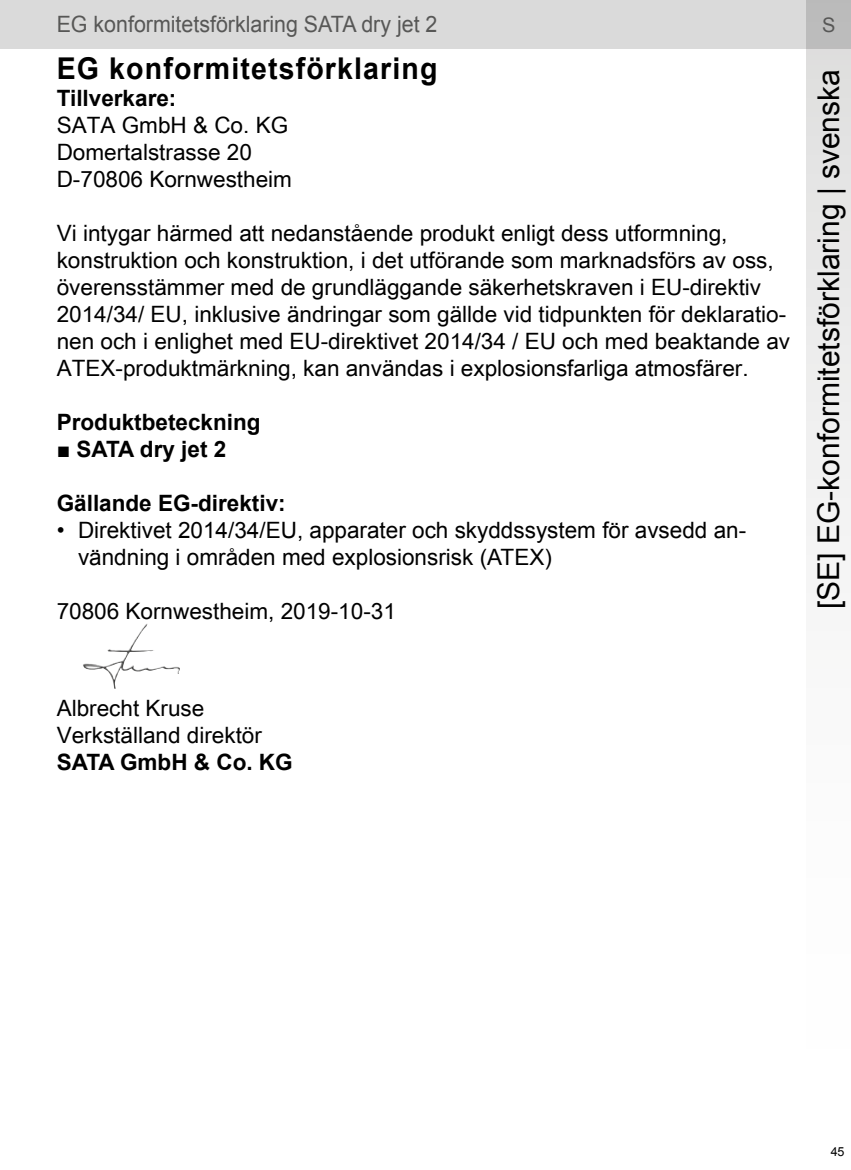
<style>
.page{position:relative;width:851px;height:1170px;background:#fff}
.page>*{position:absolute;margin:0;border:0;box-sizing:border-box;transform-origin:0 0}
.t1{font:30px "Arial";color:#000}
.t2{font:700 30px "Arial";letter-spacing:.04em;color:#000;scale:.95 1}
.t3{font:22.5px/27px "Arial Unicode MS";color:#000}
.t4{font:22.5px/27px "Arial";color:#000}
.t5{font:700 22.5px "Arial";color:#000}
.t6{font:22.5px "Arial";color:#575756;scale:.95 1}
.t7{font:20px "Arial";color:#575756}
.t8{font:12.5px "Arial";color:#000}
</style>
<div class="page">
<div style="left:0;top:0;width:850px;height:49px;background:#dadada"></div>
<svg style="left:806px;top:0;width:44px;height:555px"></svg>
<img style="left:83px;top:624px;width:97px;height:65px">
<p class="t6" style="left:57px;top:10px;width:402px">EG konformitetsförklaring SATA dry jet 2</p>
<p class="t7" style="left:822px;top:11px;width:15px">S</p>
<h1 class="t2" style="left:57px;top:48px;width:402px">EG konformitetsförklaring</h1>
<p class="t5" style="left:57px;top:83px;width:121px">Tillverkare:</p>
<p class="t3" style="left:57px;top:111px;width:237px">SATA GmbH &amp; Co. KG<br>Domertalstrasse 20<br>D-70806 Kornwestheim</p>
<p class="t3" style="left:57px;top:219px;width:734px">Vi intygar härmed att nedanstående produkt enligt dess utformning, konstruktion och konstruktion, i det utförande som marknadsförs av oss, överensstämmer med de grundläggande säkerhetskraven i EU-direktiv 2014/34/ EU, inklusive ändringar som gällde vid tidpunkten för deklaratio&shy;nen och i enlighet med EU-direktivet 2014/34 / EU och med beaktande av ATEX-produktmärkning, kan användas i explosionsfarliga atmosfärer.</p>
<p class="t5" style="left:57px;top:407px;width:205px">Produktbeteckning</p>
<p class="t5" style="left:57px;top:434px;width:171px">■ SATA dry jet 2</p>
<p class="t5" style="left:57px;top:488px;width:230px">Gällande EG-direktiv:</p>
<p class="t4" style="left:78px;top:516px;width:669px;text-indent:-21px">• Direktivet 2014/34/EU, apparater och skyddssystem för avsedd an&shy;vändning i områden med explosionsrisk (ATEX)</p>
<p class="t3" style="left:57px;top:597px;width:340px">70806 Kornwestheim, 2019-10-31</p>
<h1 class="t1" style="left:808px;top:609px;width:541px;rotate:-90deg">[SE] EG-konformitetsförklaring | svenska</h1>
<p class="t3" style="left:57px;top:694px;width:207px">Albrecht Kruse<br>Verkställand direktör</p>
<p class="t5" style="left:57px;top:747px;width:237px">SATA GmbH &amp; Co. KG</p>
<p class="t8" style="left:830px;top:1143px;width:15px">45</p>
</div>
